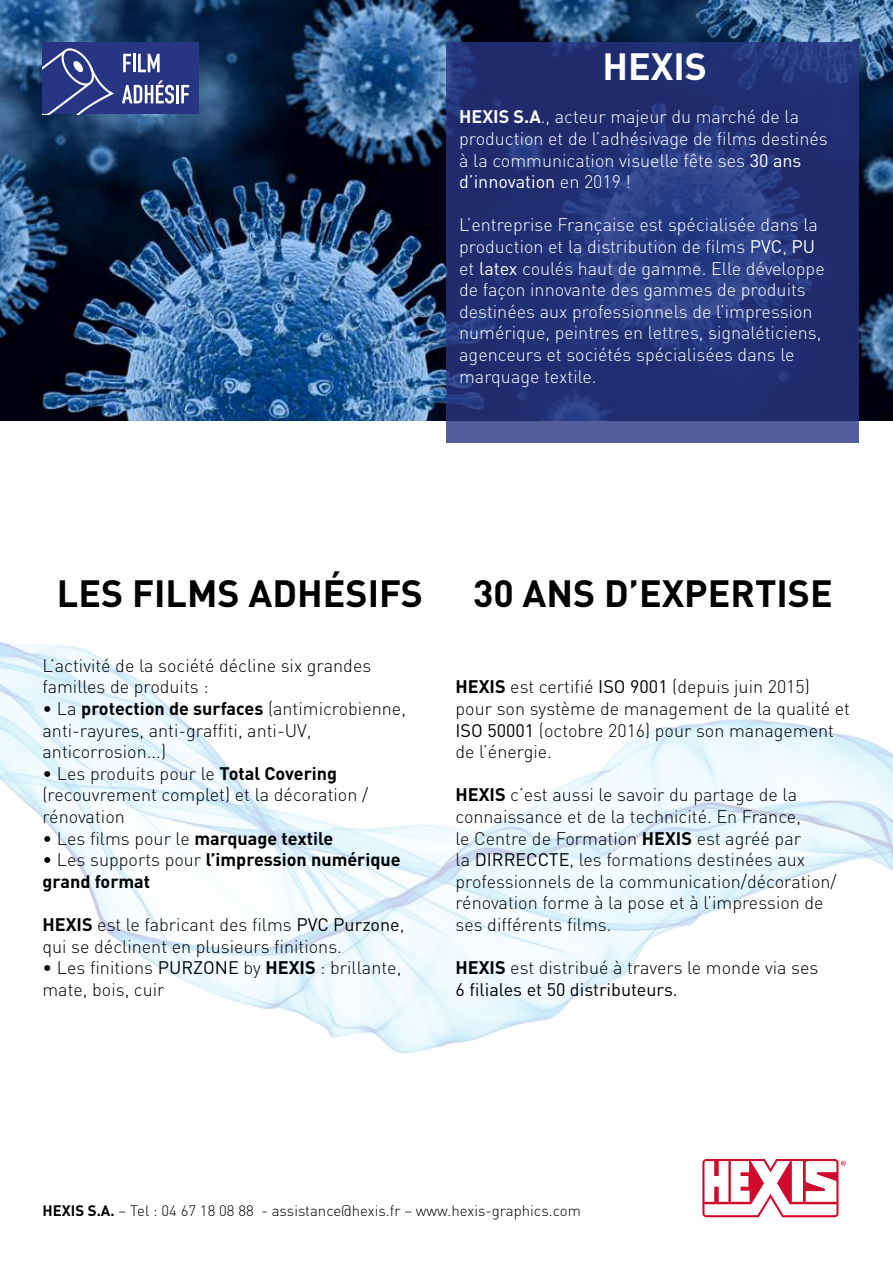
<style>
.page{position:relative;width:893px;height:1263px;background:#fff}
.page>*{position:absolute;margin:0;border:0;box-sizing:border-box;transform-origin:0 0}
.t1{font:700 37.5px "DIN Pro";color:#000}
.t2{font:700 37.5px "DIN Pro";color:#fff}
.t3{font:300 18px/21.6px "DIN Pro";color:#000}
.t4{font:300 18px/21.6px "DIN Pro";color:#fff}
.t5{font:700 18px/21.6px "DIN Pro";color:#000}
.t6{font:300 15px "DIN Pro";color:#000}
.s1{font-weight:700}
.s2{font-weight:400}
.s3{font-weight:300}
.s4{font-weight:400;color:#fff}
</style>
<div class="page">
<img style="left:0;top:641px;width:893px;height:413px">
<img style="left:0;top:0;width:893px;height:421px">
<svg style="left:446px;top:42px;width:413px;height:400px;background:#263478"></svg>
<svg style="left:702px;top:1159px;width:144px;height:59px"></svg>
<div style="left:43px;top:43px;width:156px;height:71px;background:#283583"></div>
<svg style="left:43px;top:48px;width:71px;height:66px"></svg>
<svg style="left:123px;top:54px;width:37px;height:18px"></svg>
<svg style="left:122px;top:80px;width:52px;height:24px"></svg>
<hr style="left:176px;top:85px;width:3px;height:18px;background:#fff">
<svg style="left:181px;top:85px;width:8px;height:18px"></svg>
<h1 class="t2" style="left:602px;top:41px;width:106px">HEXIS</h1>
<p class="t4" style="left:459px;top:105px;width:370px"><span class="s1">HEXIS S.A</span>., acteur majeur du marché de la production et de l’adhésivage de films destinés à la communication visuelle fête ses <span class="s2">30 ans d’innovation</span> en 2019 !</p>
<p class="t4" style="left:459px;top:213px;width:367px">L’entreprise Française est spécialisée dans la production et la distribution de films <span class="s2">PVC</span>, <span class="s2">PU </span>et <span class="s2">latex</span> coulés haut de gamme. Elle développe de façon innovante des gammes de produits destinées aux professionnels de l’impression numérique, peintres en lettres, signaléticiens, agenceurs et sociétés spécialisées dans le marquage textile.</p>
<h1 class="t1" style="left:57px;top:568px;width:368px">LES FILMS ADHÉSIFS</h1>
<p class="t3" style="left:43px;top:654px;width:330px">L’activité de la société décline six grandes familles de produits :</p>
<p class="t3" style="left:43px;top:697px;width:365px">• La <span class="s1">protection de surfaces</span> (antimicrobienne, anti-rayures, anti-graffiti, anti-UV, anticorrosion...)</p>
<p class="t3" style="left:43px;top:762px;width:327px">• Les produits pour le <span class="s1">Total Covering </span>(recouvrement complet) et la décoration / rénovation</p>
<p class="t3" style="left:43px;top:826px;width:292px">• Les films pour le <span class="s1">marquage textile</span></p>
<p class="t5" style="left:43px;top:848px;width:360px"><span class="s3">• Les supports pour</span> l’impression numérique grand format</p>
<p class="t3" style="left:43px;top:913px;width:363px"><span class="s1">HEXIS</span> est le fabricant des films <span class="s2">PVC Purzone</span>, qui se déclinent en plusieurs finitions.</p>
<p class="t3" style="left:43px;top:956px;width:360px">• Les finitions <span class="s2">PURZONE</span> by <span class="s1">HEXIS</span> : brillante, mate, bois, cuir</p>
<h1 class="t1" style="left:473px;top:568px;width:361px">30 ANS D’EXPERTISE</h1>
<p class="t3" style="left:455px;top:675px;width:396px"><span class="s1">HEXIS</span> est certifié <span class="s2">ISO 9001</span> (depuis juin 2015) pour son système de management de la qualité et <span class="s2">ISO 50001</span> (octobre 2016) pour son management de l’énergie.</p>
<p class="t3" style="left:455px;top:783px;width:383px"><span class="s1">HEXIS</span> c’est aussi le savoir du partage de la connaissance et de la technicité. En France,<br>le Centre de Formation <span class="s1">HEXIS</span> est agréé par<br>la <span class="s2">DIRRECCTE</span>, les formations destinées aux professionnels de la communication/décoration/ rénovation forme à la pose et à l’impression de ses différents films.</p>
<p class="t3" style="left:455px;top:956px;width:364px"><span class="s1">HEXIS</span> est distribué à travers le monde via ses<br><span class="s2">6 filiales et 50 distributeurs.</span> <span class="s4">..........</span></p>
<p class="t6" style="left:43px;top:1200px;width:540px"><span class="s1">HEXIS S.A.</span> – Tel : 04 67 18 08 88 - assistance@hexis.fr – www.hexis-graphics.com</p>
</div>
